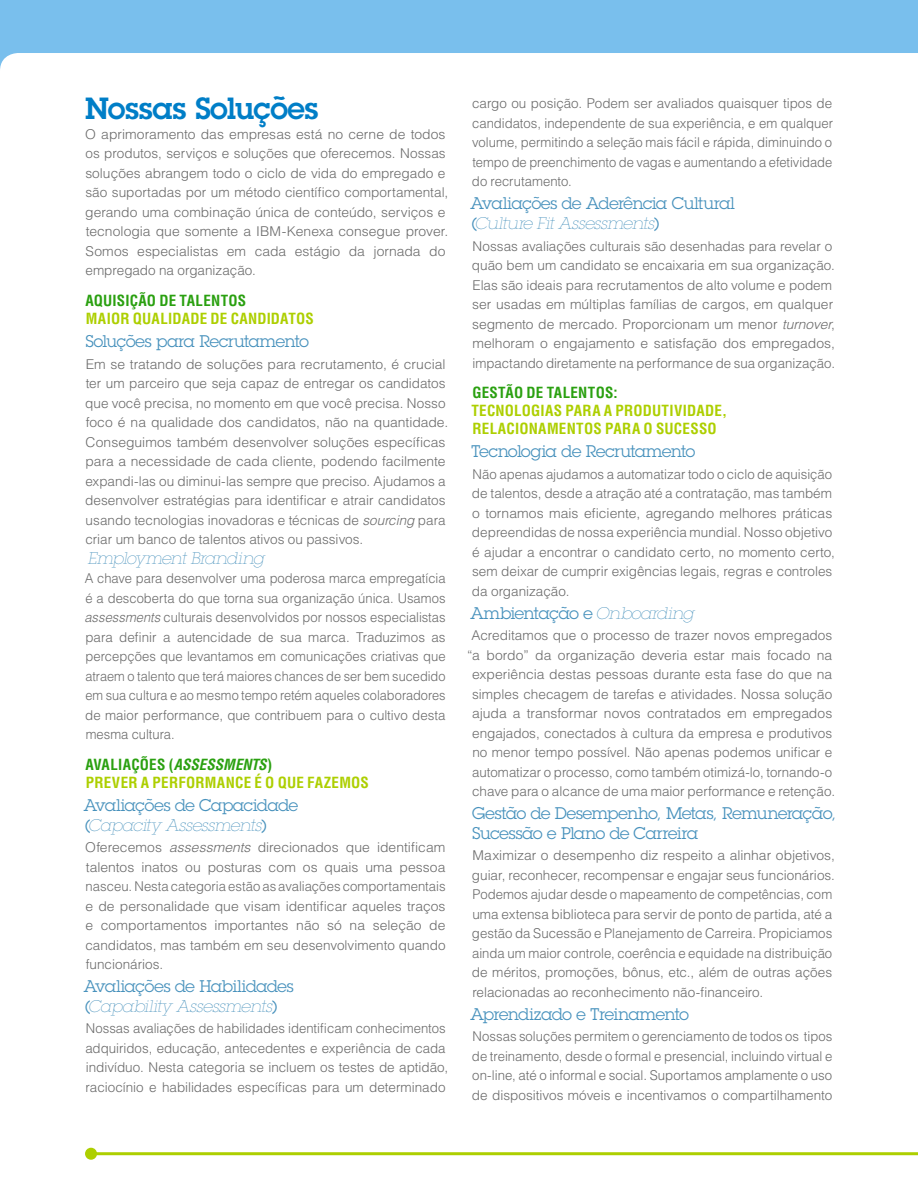
<style>
.page{position:relative;width:918px;height:1188px;background:#fff}
.page>*{position:absolute;margin:0;border:0;box-sizing:border-box;transform-origin:0 0}
.t1{font:600 30px "Lubalinfor IBM";letter-spacing:-.015em;color:#007ec7}
.t2{font:16.5px/19.8px "Lubalinfor IBM";letter-spacing:-.025em;color:#4791bc}
.t3{font:italic 300 expanded 16.5px "Lubalinfor IBM";letter-spacing:-.04em;color:#4791bc}
.t4{font:700 15px/18px "IBM Helv Cond 2004";letter-spacing:.015em;color:#adcf00}
.t5{font:700 15px "IBM Helv Cond 2004";letter-spacing:.015em;color:#2aa010}
.t6{font:300 13.5px/19.5px "IBM Helvetica 2004";color:#6a6a6a}
.t7{font:300 13.5px/19.5px "IBM Helvetica 2004";color:#6a6a6a;text-align:justify;scale:.96 1}
.s1{font-style:italic}
.s2{color:#2aa010}
.s3{font-style:italic;color:#2aa010}
.s4{font-weight:300;font-style:italic;font-stretch:expanded}
</style>
<div class="page">
<svg style="left:0;top:0;width:918px;height:69px;fill:#79bfed"></svg>
<hr style="left:91px;top:1152px;width:827px;height:3px;background:#adcf00">
<div style="left:85px;top:1148px;width:12px;height:12px;background:#adcf00;border-radius:50%"></div>
<h1 class="t1" style="left:85px;top:89px;width:235px">Nossas Soluções</h1>
<p class="t6" style="left:85px;top:124px;width:365px">O aprimoramento das empresas está no cerne de todos os produtos, serviços e soluções que oferecemos. Nossas soluções abrangem todo o ciclo de vida do empregado e são suportadas por um método científico comportamental, gerando uma combinação única de conteúdo, serviços e tecnologia que somente a IBM-Kenexa consegue prover.<br>Somos especialistas em cada estágio da jornada do empregado na organização.</p>
<p class="t5" style="left:85px;top:292px;width:162px">AQUISIÇÃO DE TALENTOS</p>
<p class="t4" style="left:86px;top:310px;width:230px">MAIOR QUALIDADE DE CANDIDATOS</p>
<p class="t2" style="left:86px;top:331px;width:225px">Soluções para Recrutamento</p>
<p class="t6" style="left:85px;top:354px;width:365px">Em se tratando de soluções para recrutamento, é crucial ter um parceiro que seja capaz de entregar os candidatos que você precisa, no momento em que você precisa. Nosso foco é na qualidade dos candidatos, não na quantidade.<br>Conseguimos também desenvolver soluções específicas para a necessidade de cada cliente, podendo facilmente expandi-las ou diminui-las sempre que preciso. Ajudamos a desenvolver estratégias para identificar e atrair candidatos usando tecnologias inovadoras e técnicas de <span class="s1">sourcing</span> para criar um banco de talentos ativos ou passivos.</p>
<p class="t3" style="left:88px;top:549px;width:178px">Employment Branding</p>
<p class="t7" style="left:84px;top:569px;width:378px">A chave para desenvolver uma poderosa marca empregatícia é a descoberta do que torna sua organização única. Usamos <span class="s1">assessments</span> culturais desenvolvidos por nossos especialistas para definir a autencidade de sua marca. Traduzimos as percepções que levantamos em comunicações criativas que atraem o talento que terá maiores chances de ser bem sucedido em sua cultura e ao mesmo tempo retém aqueles colaboradores de maior performance, que contribuem para o cultivo desta mesma cultura.</p>
<p class="t4" style="left:85px;top:756px;width:285px"><span class="s2">AVALIAÇÕES (</span><span class="s3">ASSESSMENTS</span><span class="s2">)<br></span>PREVER A PERFORMANCE É O QUE FAZEMOS</p>
<p class="t2" style="left:84px;top:795px;width:216px">Avaliações de Capacidade (<span class="s4">Capacity Assessments</span>)</p>
<p class="t6" style="left:85px;top:838px;width:362px;text-align:justify">Oferecemos <span class="s1">assessments</span> direcionados que identificam talentos inatos ou posturas com os quais uma pessoa nasceu. Nesta categoria estão as avaliações comportamentais e de personalidade que visam identificar aqueles traços e comportamentos importantes não só na seleção de candidatos, mas também em seu desenvolvimento quando funcionários.</p>
<p class="t2" style="left:84px;top:976px;width:212px">Avaliações de Habilidades (<span class="s4">Capability Assessments</span>)</p>
<p class="t6" style="left:85px;top:1019px;width:364px">Nossas avaliações de habilidades identificam conhecimentos adquiridos, educação, antecedentes e experiência de cada indivíduo. Nesta categoria se incluem os testes de aptidão, raciocínio e habilidades específicas para um determinado</p>
<p class="t6" style="left:472px;top:94px;width:363px;text-align:justify">cargo ou posição. Podem ser avaliados quaisquer tipos de candidatos, independente de sua experiência, e em qualquer volume, permitindo a seleção mais fácil e rápida, diminuindo o tempo de preenchimento de vagas e aumentando a efetividade do recrutamento.</p>
<p class="t2" style="left:470px;top:193px;width:266px">Avaliações de Aderência Cultural (<span class="s4">Culture Fit Assessments</span>)</p>
<p class="t6" style="left:472px;top:236px;width:365px">Nossas avaliações culturais são desenhadas para revelar o quão bem um candidato se encaixaria em sua organização.<br>Elas são ideais para recrutamentos de alto volume e podem ser usadas em múltiplas famílias de cargos, em qualquer segmento de mercado. Proporcionam um menor <span class="s1">turnover</span>, melhoram o engajamento e satisfação dos empregados, impactando diretamente na performance de sua organização.</p>
<p class="t5" style="left:473px;top:384px;width:147px">GESTÃO DE TALENTOS:</p>
<p class="t4" style="left:471px;top:402px;width:257px">TECNOLOGIAS PARA A PRODUTIVIDADE,<br>RELACIONAMENTOS PARA O SUCESSO</p>
<p class="t2" style="left:471px;top:441px;width:225px">Tecnologia de Recrutamento</p>
<p class="t6" style="left:472px;top:464px;width:365px">Não apenas ajudamos a automatizar todo o ciclo de aquisição de talentos, desde a atração até a contratação, mas também o tornamos mais eficiente, agregando melhores práticas depreendidas de nossa experiência mundial. Nosso objetivo é ajudar a encontrar o candidato certo, no momento certo, sem deixar de cumprir exigências legais, regras e controles da organização.</p>
<p class="t2" style="left:470px;top:603px;width:226px">Ambientação e <span class="s4">Onboarding</span></p>
<p class="t6" style="left:467px;top:626px;width:369px;text-align:center">Acreditamos que o processo de trazer novos empregados “a bordo” da organização deveria estar mais focado na experiência destas pessoas durante esta fase do que na simples checagem de tarefas e atividades. Nossa solução ajuda a transformar novos contratados em empregados engajados, conectados à cultura da empresa e produtivos no menor tempo possível. Não apenas podemos unificar e automatizar o processo, como também otimizá-lo, tornando-o chave para o alcance de uma maior performance e retenção.</p>
<p class="t2" style="left:472px;top:803px;width:365px">Gestão de Desempenho, Metas, Remuneração,<br>Sucessão e Plano de Carreira</p>
<p class="t6" style="left:472px;top:846px;width:365px">Maximizar o desempenho diz respeito a alinhar objetivos, guiar, reconhecer, recompensar e engajar seus funcionários.<br>Podemos ajudar desde o mapeamento de competências, com uma extensa biblioteca para servir de ponto de partida, até a gestão da Sucessão e Planejamento de Carreira. Propiciamos ainda um maior controle, coerência e equidade na distribuição de méritos, promoções, bônus, etc., além de outras ações relacionadas ao reconhecimento não-financeiro.</p>
<p class="t2" style="left:470px;top:1004px;width:220px">Aprendizado e Treinamento</p>
<p class="t6" style="left:472px;top:1027px;width:362px;text-align:justify">Nossas soluções permitem o gerenciamento de todos os tipos de treinamento, desde o formal e presencial, incluindo virtual e on-line, até o informal e social. Suportamos amplamente o uso de dispositivos móveis e incentivamos o compartilhamento</p>
</div>
